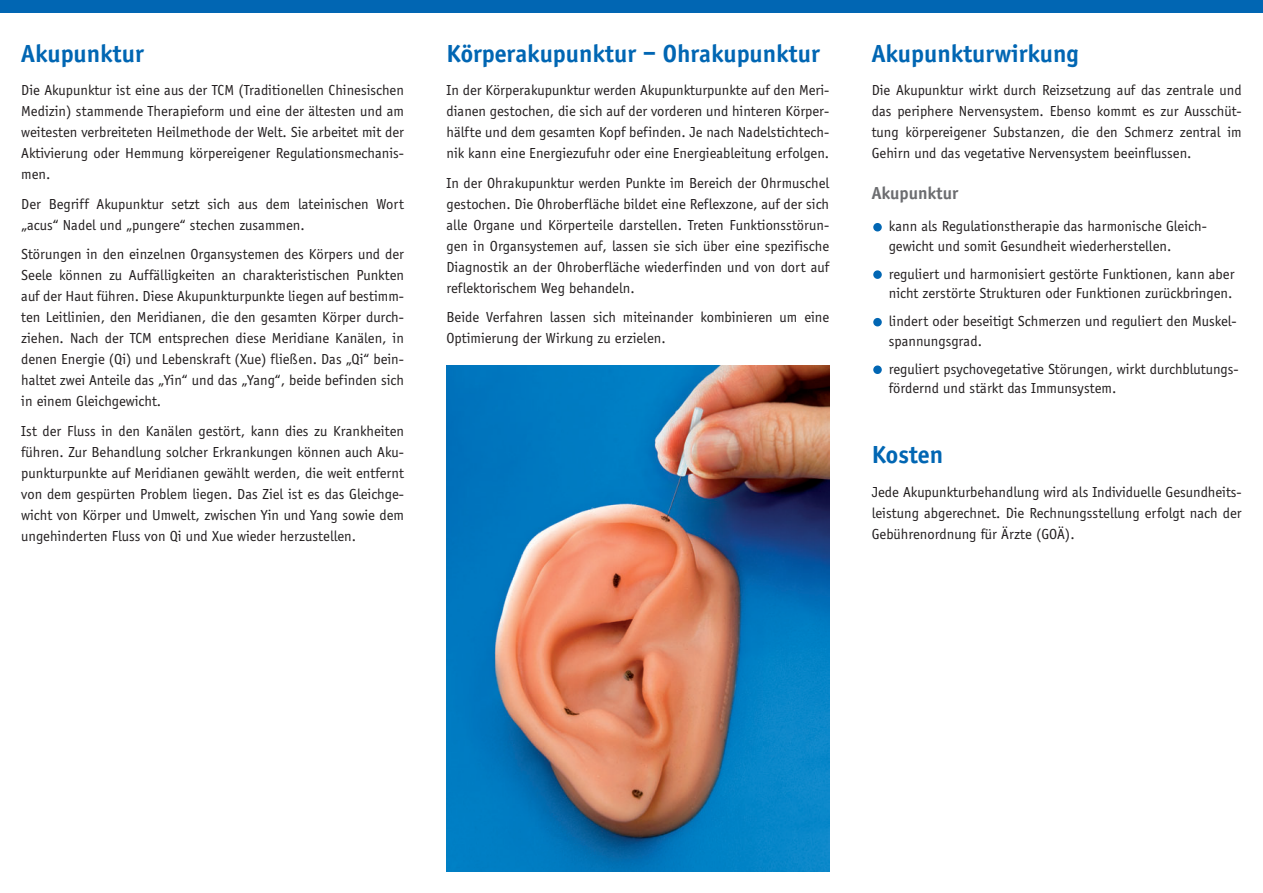
<style>
.page{position:relative;width:1263px;height:893px;background:#fff}
.page>*{position:absolute;margin:0;border:0;box-sizing:border-box;transform-origin:0 0}
.t1{font:700 25.5px "Officina Sans";color:#0166b3}
.t2{font:700 18px "Officina Sans";color:#6c6d70}
.t3{font:15px/21px "Officina Sans";color:#231f20;text-align:justify}
</style>
<div class="page">
<div style="left:873px;top:365px;width:9px;height:9px;background:#0166b3;border-radius:50%"></div>
<div style="left:873px;top:318px;width:9px;height:8px;background:#0166b3;border-radius:50%"></div>
<div style="left:873px;top:270px;width:9px;height:9px;background:#0166b3;border-radius:50%"></div>
<div style="left:873px;top:223px;width:9px;height:8px;background:#0166b3;border-radius:50%"></div>
<div style="left:0;top:0;width:1263px;height:13px;background:#0166b3"></div>
<img style="left:446px;top:366px;width:383px;height:506px">
<h1 class="t1" style="left:21px;top:43px;width:124px">Akupunktur</h1>
<p class="t3" style="left:21px;top:81px;width:384px">Die Akupunktur ist eine aus der TCM (Traditionellen Chinesischen Medizin) stammende Therapieform und eine der ältesten und am weitesten verbreiteten Heilmethode der Welt. Sie arbeitet mit der Aktivierung oder Hemmung körpereigener Regulationsmechanis&shy;men.</p>
<p class="t3" style="left:21px;top:195px;width:384px">Der Begriff Akupunktur setzt sich aus dem lateinischen Wort „acus“ Nadel und „pungere“ stechen zusammen.</p>
<p class="t3" style="left:21px;top:245px;width:384px">Störungen in den einzelnen Organsystemen des Körpers und der Seele können zu Auffälligkeiten an charakteristischen Punkten auf der Haut führen. Diese Akupunkturpunkte liegen auf bestimm&shy;ten Leitlinien, den Meridianen, die den gesamten Körper durch&shy;ziehen. Nach der TCM entsprechen diese Meridiane Kanälen, in denen Energie (Qi) und Lebenskraft (Xue) fließen. Das „Qi“ bein&shy;haltet zwei Anteile das „Yin“ und das „Yang“, beide befinden sich in einem Gleichgewicht.</p>
<p class="t3" style="left:21px;top:422px;width:384px">Ist der Fluss in den Kanälen gestört, kann dies zu Krankheiten führen. Zur Behandlung solcher Erkrankungen können auch Aku&shy;punkturpunkte auf Meridianen gewählt werden, die weit entfernt von dem gespürten Problem liegen. Das Ziel ist es das Gleichge&shy;wicht von Körper und Umwelt, zwischen Yin und Yang sowie dem ungehinderten Fluss von Qi und Xue wieder herzustellen.</p>
<h1 class="t1" style="left:446px;top:43px;width:375px">Körperakupunktur – Ohrakupunktur</h1>
<p class="t3" style="left:446px;top:81px;width:384px">In der Körperakupunktur werden Akupunkturpunkte auf den Meri&shy;dianen gestochen, die sich auf der vorderen und hinteren Körper&shy;hälfte und dem gesamten Kopf befinden. Je nach Nadelstichtech&shy;nik kann eine Energiezufuhr oder eine Energieableitung erfolgen.</p>
<p class="t3" style="left:446px;top:174px;width:384px">In der Ohrakupunktur werden Punkte im Bereich der Ohrmuschel gestochen. Die Ohroberfläche bildet eine Reflexzone, auf der sich alle Organe und Körperteile darstellen. Treten Funktionsstörun&shy;gen in Organsystemen auf, lassen sie sich über eine spezifische Diagnostik an der Ohroberfläche wiederfinden und von dort auf reflektorischem Weg behandeln.</p>
<p class="t3" style="left:446px;top:308px;width:384px">Beide Verfahren lassen sich miteinander kombinieren um eine<br>Optimierung der Wirkung zu erzielen.</p>
<h1 class="t1" style="left:872px;top:43px;width:209px">Akupunkturwirkung</h1>
<p class="t3" style="left:872px;top:81px;width:371px">Die Akupunktur wirkt durch Reizsetzung auf das zentrale und das periphere Nervensystem. Ebenso kommt es zur Ausschüt&shy;tung körpereigener Substanzen, die den Schmerz zentral im Gehirn und das vegetative Nervensystem beeinflussen.</p>
<p class="t2" style="left:872px;top:186px;width:88px">Akupunktur</p>
<p class="t3" style="left:889px;top:218px;width:319px;line-height:19.5px">kann als Regulationstherapie das harmonische Gleich&shy;gewicht und somit Gesundheit wiederherstellen.</p>
<p class="t3" style="left:889px;top:265px;width:347px;line-height:19.5px">reguliert und harmonisiert gestörte Funktionen, kann aber nicht zerstörte Strukturen oder Funktionen zurückbringen.</p>
<p class="t3" style="left:889px;top:313px;width:349px;line-height:19.5px">lindert oder beseitigt Schmerzen und reguliert den Muskel&shy;spannungsgrad.</p>
<p class="t3" style="left:889px;top:360px;width:351px;line-height:19.5px">reguliert psychovegetative Störungen, wirkt durchblutungs&shy;fördernd und stärkt das Immunsystem.</p>
<h1 class="t1" style="left:872px;top:444px;width:73px">Kosten</h1>
<p class="t3" style="left:872px;top:482px;width:371px">Jede Akupunkturbehandlung wird als Individuelle Gesundheits&shy;leistung abgerechnet. Die Rechnungsstellung erfolgt nach der Gebührenordnung für Ärzte (GOÄ).</p>
</div>
